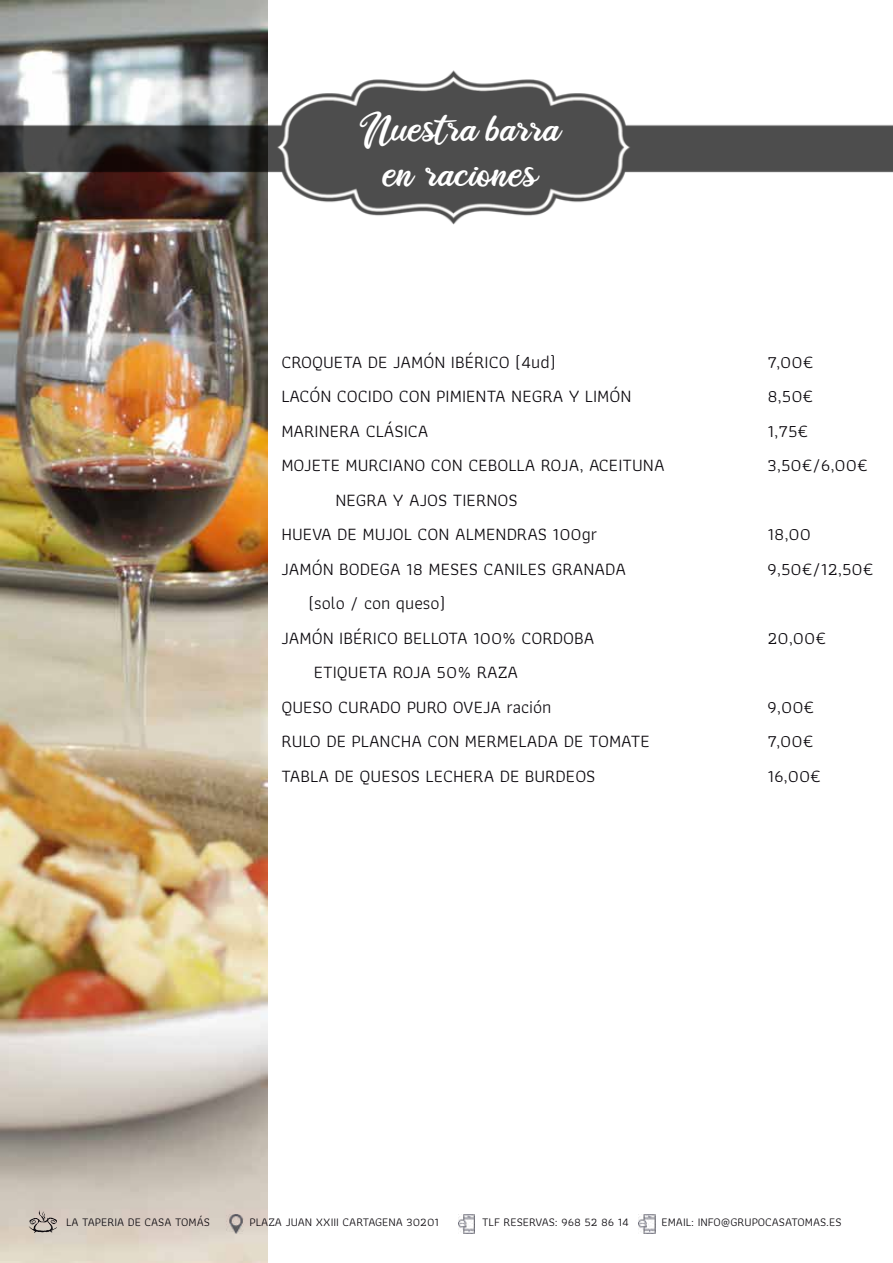
<style>
.page{position:relative;width:893px;height:1263px;background:#fff}
.page>*{position:absolute;margin:0;border:0;box-sizing:border-box;transform-origin:0 0}
.t1{font:42px/45px "Ballet Harmony";color:#fff;text-align:center}
.t2{font:18px/34.5px "Athiti";color:#0b080d}
.t3{font:12px "Athiti";color:#0b080d}
</style>
<div class="page">
<img style="left:1px;top:0;width:266px;height:1263px">
<img style="left:227px;top:1214px;width:19px;height:19px">
<img style="left:639px;top:1214px;width:17px;height:19px">
<img style="left:458px;top:1215px;width:17px;height:18px">
<svg style="left:29px;top:1210px;width:28px;height:23px"></svg>
<img style="left:0;top:52px;width:893px;height:175px">
<h1 class="t1" style="left:360px;top:111px;width:203px">Nuest ra barra en raciones</h1>
<p class="t2" style="left:281px;top:345px;width:276px">CROQUETA DE JAMÓN IBÉRICO (4ud)</p>
<p class="t2" style="left:767px;top:345px;width:48px">7,00€</p>
<p class="t2" style="left:281px;top:379px;width:352px">LACÓN COCIDO CON PIMIENTA NEGRA Y LIMÓN</p>
<p class="t2" style="left:767px;top:379px;width:47px">8,50€</p>
<p class="t2" style="left:281px;top:414px;width:149px">MARINERA CLÁSICA</p>
<p class="t2" style="left:767px;top:414px;width:43px">1,75€</p>
<p class="t2" style="left:281px;top:448px;width:385px">MOJETE MURCIANO CON CEBOLLA ROJA, ACEITUNA</p>
<p class="t2" style="left:767px;top:448px;width:102px">3,50€/6,00€</p>
<p class="t2" style="left:281px;top:483px;width:317px;text-indent:54px">NEGRA Y AJOS TIERNOS<br>HUEVA DE MUJOL CON ALMENDRAS 100gr</p>
<p class="t2" style="left:767px;top:517px;width:45px">18,00</p>
<p class="t2" style="left:281px;top:552px;width:346px">JAMÓN BODEGA 18 MESES CANILES GRANADA</p>
<p class="t2" style="left:767px;top:552px;width:108px">9,50€/12,50€</p>
<p class="t2" style="left:281px;top:586px;width:315px;text-indent:27px">(solo / con queso)<br>JAMÓN IBÉRICO BELLOTA 100% CORDOBA</p>
<p class="t2" style="left:767px;top:621px;width:60px">20,00€</p>
<p class="t2" style="left:281px;top:655px;width:272px;text-align:center">ETIQUETA ROJA 50% RAZA<br>QUESO CURADO PURO OVEJA ración</p>
<p class="t2" style="left:767px;top:690px;width:48px">9,00€</p>
<p class="t2" style="left:281px;top:724px;width:370px">RULO DE PLANCHA CON MERMELADA DE TOMATE</p>
<p class="t2" style="left:767px;top:724px;width:48px">7,00€</p>
<p class="t2" style="left:281px;top:759px;width:316px">TABLA DE QUESOS LECHERA DE BURDEOS</p>
<p class="t2" style="left:767px;top:759px;width:55px">16,00€</p>
<p class="t3" style="left:66px;top:1213px;width:145px">LA TAPERIA DE CASA TOMÁS</p>
<p class="t3" style="left:250px;top:1213px;width:191px">PLAZA JUAN XXIII CARTAGENA 30201</p>
<p class="t3" style="left:482px;top:1213px;width:148px">TLF RESERVAS: 968 52 86 14</p>
<p class="t3" style="left:662px;top:1213px;width:182px">EMAIL: INFO@GRUPOCASATOMAS.ES</p>
</div>
